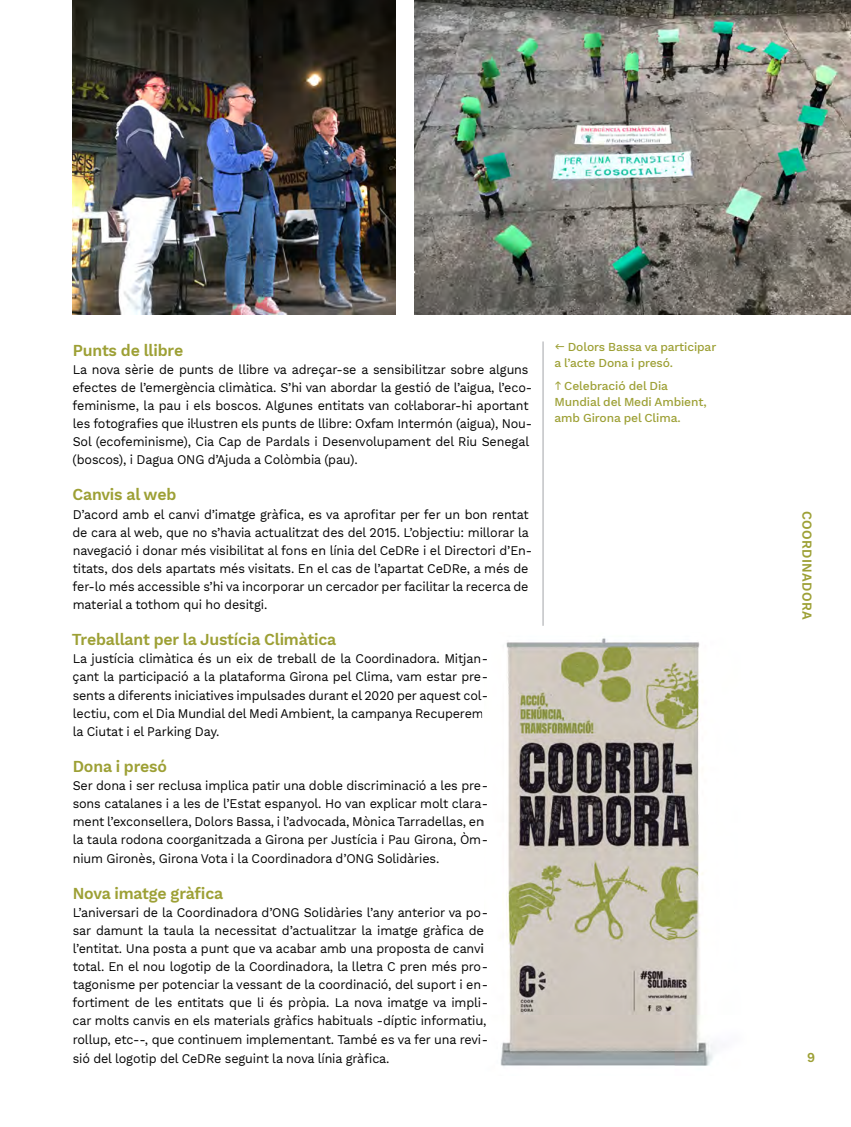
<style>
.page{position:relative;width:851px;height:1127px;background:#fff}
.page>*{position:absolute;margin:0;border:0;box-sizing:border-box;transform-origin:0 0}
.t1{font:600 16.5px "Work Sans";letter-spacing:-.01em;color:#9da035;scale:.96 1}
.t2{font:600 13.5px "Work Sans";letter-spacing:.025em;color:#9da035;scale:.96 1}
.t3{font:13.05px/18.1px "Work Sans";letter-spacing:-.01em;color:#000;scale:.96 1}
.t4{font:500 12px/15.8px "Work Sans";letter-spacing:-.01em;color:#9da035}
</style>
<div class="page">
<hr style="left:542px;top:341px;width:1px;height:285px;background:#a3a5a8">
<img style="left:414px;top:0;width:436px;height:315px">
<img style="left:72px;top:0;width:323px;height:315px">
<img style="left:500px;top:638px;width:215px;height:428px">
<p class="t1" style="left:73px;top:340px;width:117px">Punts de llibre</p>
<p class="t3" style="left:72px;top:361px;width:480px">La nova sèrie de punts de llibre va adreçar-se a sensibilitzar sobre alguns efectes de l’emergència climàtica. S’hi van abordar la gestió de l’aigua, l’eco&shy;feminisme, la pau i els boscos. Algunes entitats van col·laborar-hi aportant les fotografies que il·lustren els punts de llibre: Oxfam Intermón (aigua), Nou-Sol (ecofeminisme), Cia Cap de Pardals i Desenvolupament del Riu Senegal (boscos), i Dagua ONG d’Ajuda a Colòmbia (pau).</p>
<p class="t1" style="left:72px;top:485px;width:110px">Canvis al web</p>
<p class="t3" style="left:72px;top:505px;width:480px">D’acord amb el canvi d’imatge gràfica, es va aprofitar per fer un bon rentat de cara al web, que no s’havia actualitzat des del 2015. L’objectiu: millorar la navegació i donar més visibilitat al fons en línia del CeDRe i el Directori d’En&shy;titats, dos dels apartats més visitats. En el cas de l’apartat CeDRe, a més de fer-lo més accessible s’hi va incorporar un cercador per facilitar la recerca de material a tothom qui ho desitgi.</p>
<p class="t1" style="left:72px;top:630px;width:277px">Treballant per la Justícia Climàtica</p>
<p class="t3" style="left:72px;top:650px;width:433px">La justícia climàtica és un eix de treball de la Coordinadora. Mitjan&shy;çant la participació a la plataforma Girona pel Clima, vam estar pre&shy;sents a diferents iniciatives impulsades durant el 2020 per aquest col· lectiu, com el Dia Mundial del Medi Ambient, la campanya Recuperem la Ciutat i el Parking Day.</p>
<p class="t1" style="left:73px;top:757px;width:100px">Dona i presó</p>
<p class="t3" style="left:73px;top:777px;width:433px">Ser dona i ser reclusa implica patir una doble discriminació a les pre&shy;sons catalanes i a les de l’Estat espanyol. Ho van explicar molt clara&shy;ment l’exconsellera, Dolors Bassa, i l’advocada, Mònica Tarradellas, en la taula rodona coorganitzada a Girona per Justícia i Pau Girona, Òm&shy;nium Gironès, Girona Vota i la Coordinadora d’ONG Solidàries.</p>
<p class="t1" style="left:73px;top:883px;width:158px">Nova imatge gràfica</p>
<p class="t3" style="left:72px;top:904px;width:433px">L’aniversari de la Coordinadora d’ONG Solidàries l’any anterior va po&shy;sar damunt la taula la necessitat d’actualitzar la imatge gràfica de l’entitat. Una posta a punt que va acabar amb una proposta de canvi total. En el nou logotip de la Coordinadora, la lletra C pren més pro&shy;tagonisme per potenciar la vessant de la coordinació, del suport i en&shy;fortiment de les entitats que li és pròpia. La nova imatge va impli&shy;car molts canvis en els materials gràfics habituals -díptic informatiu, rollup, etc--, que continuem implementant. També es va fer una revi-</p>
<p class="t3" style="left:73px;top:1050px;width:331px">sió del logotip del CeDRe seguint la nova línia gràfica.</p>
<p class="t4" style="left:554px;top:340px;width:163px;text-indent:13px">Dolors Bassa va participar a l’acte Dona i presó.</p>
<p class="t4" style="left:554px;top:379px;width:153px;text-indent:10px">Celebració del Dia<br>Mundial del Medi Ambient, amb Girona pel Clima.</p>
<p class="t2" style="left:814px;top:511px;width:114px;rotate:90deg">COORDINADORA</p>
<p class="t2" style="left:806px;top:1050px;width:10px">9</p>
</div>
